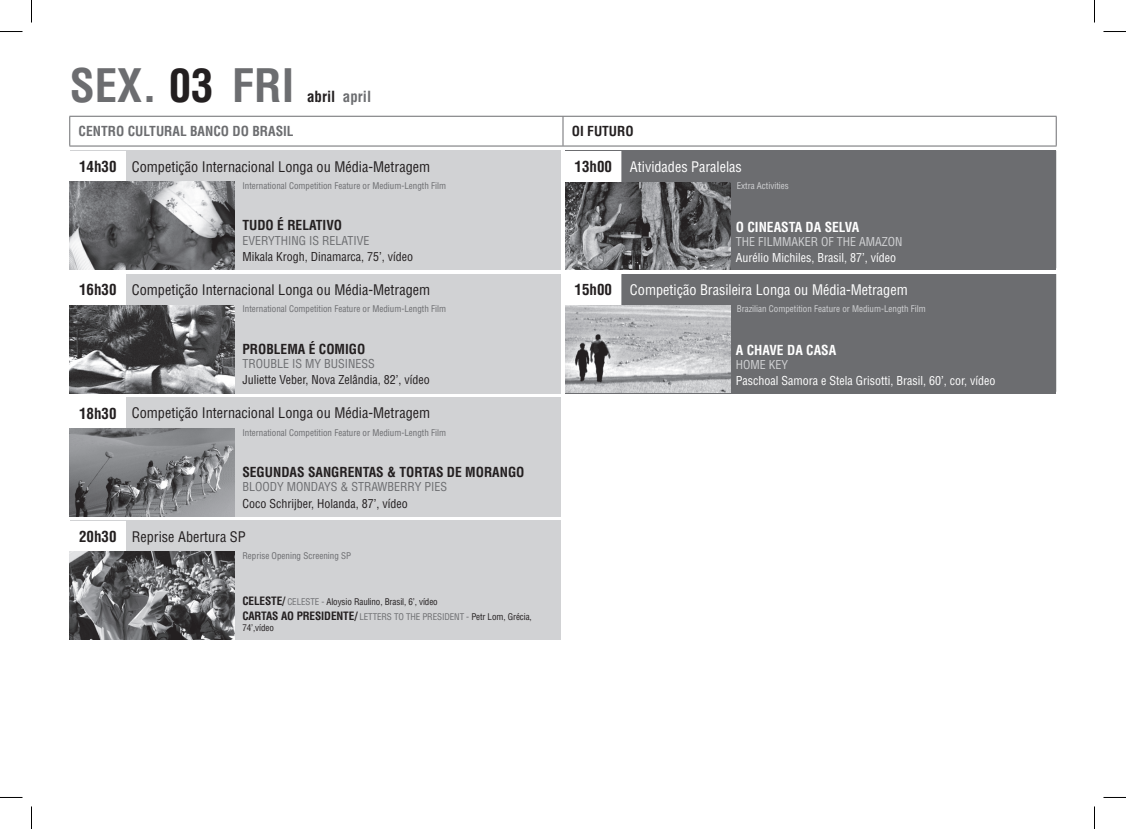
<style>
.page{position:relative;width:1126px;height:829px;background:#fff}
.page>*{position:absolute;margin:0;border:0;box-sizing:border-box;transform-origin:0 0}
.t1{font:700 condensed 45px "Helvetica LT Std";color:#6c6d70}
.t2{font:700 condensed 15px "Helvetica LT Std";color:#231f20}
.t3{font:700 condensed 15px "Helvetica";color:#231f20}
.t4{font:condensed 14.25px "Helvetica LT Std";color:#231f20}
.t5{font:condensed 14.25px "Helvetica LT Std";color:#fff}
.t6{font:700 condensed 13.5px "Helvetica LT Std";color:#231f20}
.t7{font:700 condensed 13.5px "Helvetica LT Std";color:#fff}
.t8{font:700 condensed 13.5px "Helvetica LT Std";color:#6c6d70}
.t9{font:condensed 12px "Helvetica LT Std";color:#231f20}
.t10{font:condensed 12px "Helvetica LT Std";color:#fff}
.t11{font:condensed 12px "Helvetica";color:#6c6d70}
.t12{font:condensed 12px "Helvetica";color:#d1d2d4}
.t13{font:700 condensed 11.25px "Helvetica LT Std";color:#231f20}
.t14{font:condensed 9px "Helvetica LT Std";color:#6c6d70}
.t15{font:condensed 9px "Helvetica LT Std";color:#d1d2d4}
.t16{font:condensed 9px "Helvetica";letter-spacing:-.01em;color:#231f20}
.s1{color:#231f20}
.s2{color:#6c6d70}
.s3{font-weight:700;font-size:15px}
.s4{font-weight:700;font-size:11.25px;color:#231f20}
.s5{font-family:"Helvetica LT Std";color:#6c6d70}
</style>
<div class="page">
<hr style="left:69px;top:116px;width:494px;height:1px;background:#6c6d70">
<svg style="left:69px;top:117px;width:1px;height:29px"></svg>
<hr style="left:563px;top:116px;width:494px;height:1px;background:#6c6d70">
<svg style="left:563px;top:117px;width:1px;height:29px"></svg>
<svg style="left:1056px;top:117px;width:1px;height:29px"></svg>
<hr style="left:69px;top:146px;width:494px;height:1px;background:#6c6d70">
<hr style="left:563px;top:146px;width:494px;height:1px;background:#6c6d70">
<div style="left:621px;top:151px;width:435px;height:117px;background:#6c6d70"></div>
<img style="left:565px;top:182px;width:165px;height:88px">
<div style="left:70px;top:274px;width:491px;height:119px;background:#d1d2d4"></div>
<div style="left:70px;top:274px;width:56px;height:32px;background:#fff"></div>
<div style="left:70px;top:151px;width:491px;height:119px;background:#d1d2d4"></div>
<div style="left:70px;top:151px;width:56px;height:31px;background:#fff"></div>
<img style="left:70px;top:182px;width:165px;height:88px">
<img style="left:70px;top:305px;width:165px;height:88px">
<div style="left:70px;top:397px;width:491px;height:119px;background:#d1d2d4"></div>
<div style="left:70px;top:397px;width:56px;height:32px;background:#fff"></div>
<img style="left:70px;top:428px;width:165px;height:88px">
<div style="left:621px;top:274px;width:435px;height:117px;background:#6c6d70"></div>
<img style="left:565px;top:305px;width:165px;height:87px">
<div style="left:70px;top:520px;width:491px;height:119px;background:#d1d2d4"></div>
<div style="left:70px;top:520px;width:56px;height:32px;background:#fff"></div>
<img style="left:70px;top:551px;width:165px;height:88px">
<svg style="left:0;top:31px;width:22px;height:1px"></svg>
<svg style="left:1103px;top:31px;width:23px;height:1px"></svg>
<svg style="left:0;top:797px;width:22px;height:1px"></svg>
<svg style="left:1103px;top:797px;width:23px;height:1px"></svg>
<svg style="left:31px;top:0;width:1px;height:22px"></svg>
<svg style="left:31px;top:806px;width:1px;height:22px"></svg>
<svg style="left:1094px;top:0;width:1px;height:22px"></svg>
<svg style="left:1094px;top:806px;width:1px;height:22px"></svg>
<h1 class="t1" style="left:70px;top:57px;width:226px">SEX. <span class="s1">03</span> FRI</h1>
<h2 class="t3" style="left:307px;top:88px;width:66px">abril <span class="s2">april</span></h2>
<h3 class="t8" style="left:79px;top:123px;width:217px">CENTRO CULTURAL BANCO DO BRASIL</h3>
<h3 class="t6" style="left:572px;top:123px;width:63px">OI FUTURO</h3>
<h3 class="t4" style="left:79px;top:157px;width:353px"><span class="s3">14H30</span> Competição Internacional Longa ou Média-Metragem</h3>
<p class="t14" style="left:242px;top:180px;width:205px">International Competition Feature or Medium-Length Film</p>
<h3 class="t6" style="left:242px;top:217px;width:16px">TUDO</h3>
<h3 class="t6" style="left:277px;top:217px;width:26px">É RELATIVO</h3>
<h3 class="t11" style="left:242px;top:233px;width:14px">EVERYT</h3>
<h3 class="t11" style="left:281px;top:233px;width:68px">HI NG IS RELATIVE</h3>
<h3 class="t9" style="left:242px;top:249px;width:172px">Mikala Krogh, Dinamarca, 75’, vídeo</h3>
<h3 class="t4" style="left:79px;top:281px;width:353px"><span class="s3">16H30</span> Competição Internacional Longa ou Média-Metragem</h3>
<p class="t14" style="left:242px;top:303px;width:205px">International Competition Feature or Medium-Length Film</p>
<h3 class="t6" style="left:242px;top:340px;width:17px">PROBLEMA</h3>
<h3 class="t6" style="left:309px;top:340px;width:27px">É COMIGO</h3>
<h3 class="t11" style="left:242px;top:356px;width:120px">TROUBLE IS MY BUSI NESS</h3>
<h3 class="t9" style="left:242px;top:372px;width:189px">Juliette Veber, Nova Zelândia, 82’, vídeo</h3>
<h3 class="t4" style="left:79px;top:404px;width:353px"><span class="s3">18H30</span> Competição Internacional Longa ou Média-Metragem</h3>
<p class="t14" style="left:242px;top:426px;width:205px">International Competition Feature or Medium-Length Film</p>
<h3 class="t6" style="left:242px;top:463px;width:17px">SEGUNDAS</h3>
<h3 class="t6" style="left:308px;top:463px;width:17px">SANGRENTAS</h3>
<h3 class="t6" style="left:387px;top:463px;width:28px">&amp; TORTAS</h3>
<h3 class="t6" style="left:447px;top:463px;width:38px">DE MORANGO</h3>
<h3 class="t11" style="left:242px;top:479px;width:76px">BLOODY MONDAYS</h3>
<h3 class="t11" style="left:340px;top:479px;width:55px">&amp; STRAWBERRY</h3>
<h3 class="t11" style="left:424px;top:479px;width:13px">PIES</h3>
<h3 class="t9" style="left:242px;top:495px;width:167px">Coco Schrijber, Holanda, 87’, vídeo</h3>
<h3 class="t4" style="left:79px;top:527px;width:168px"><span class="s3">20H30</span> Reprise Abertura SP</h3>
<p class="t14" style="left:242px;top:550px;width:110px">Reprise Opening Screening SP</p>
<p class="t13" style="left:242px;top:593px;width:13px">CELESTE</p>
<p class="t14" style="left:282px;top:595px;width:16px"><span class="s4">/</span> Celeste</p>
<p class="t16" style="left:321px;top:595px;width:118px"><span class="s5">-</span> ALOYSIO RAULINO, BRASIL, 6’, VÍDEO</p>
<p class="t13" style="left:242px;top:609px;width:14px">CARTAS</p>
<p class="t13" style="left:281px;top:609px;width:29px">AO PRESIDENTE</p>
<p class="t14" style="left:354px;top:611px;width:16px"><span class="s4">/</span> Letters</p>
<p class="t14" style="left:394px;top:611px;width:18px">to the</p>
<p class="t14" style="left:422px;top:611px;width:11px">President</p>
<p class="t16" style="left:466px;top:611px;width:67px"><span class="s5">-</span> PETR LOM, GRÉCIA,</p>
<p class="t16" style="left:242px;top:622px;width:33px">74’,VÍDEO</p>
<h2 class="t2" style="left:575px;top:157px;width:39px">13H00</h2>
<h2 class="t2" style="left:575px;top:280px;width:39px">15H00</h2>
<h3 class="t5" style="left:630px;top:158px;width:113px">Atividades Paralelas</h3>
<p class="t15" style="left:737px;top:180px;width:54px">Extra Activities</p>
<h3 class="t7" style="left:736px;top:218px;width:27px">O CINEASTA</h3>
<h3 class="t7" style="left:806px;top:218px;width:35px">DA SELVA</h3>
<h3 class="t12" style="left:736px;top:234px;width:47px">THE FI LMMA</h3>
<h3 class="t12" style="left:798px;top:234px;width:106px">KER OF THE AMAZON</h3>
<h3 class="t10" style="left:736px;top:250px;width:162px">Aurélio Michiles, Brasil, 87’, vídeo</h3>
<h3 class="t5" style="left:630px;top:281px;width:279px">Competição Brasileira Longa ou Média-Metragem</h3>
<p class="t15" style="left:737px;top:303px;width:191px">Brazilian Competition Feature or Medium-Length Film</p>
<h3 class="t7" style="left:736px;top:341px;width:35px">A CHAVE</h3>
<h3 class="t7" style="left:787px;top:341px;width:36px">DA CASA</h3>
<h3 class="t12" style="left:736px;top:357px;width:41px">HOME KEY</h3>
<h3 class="t10" style="left:736px;top:373px;width:261px">Paschoal Samora e Stela Grisotti, Brasil, 60’, cor, vídeo</h3>
</div>
